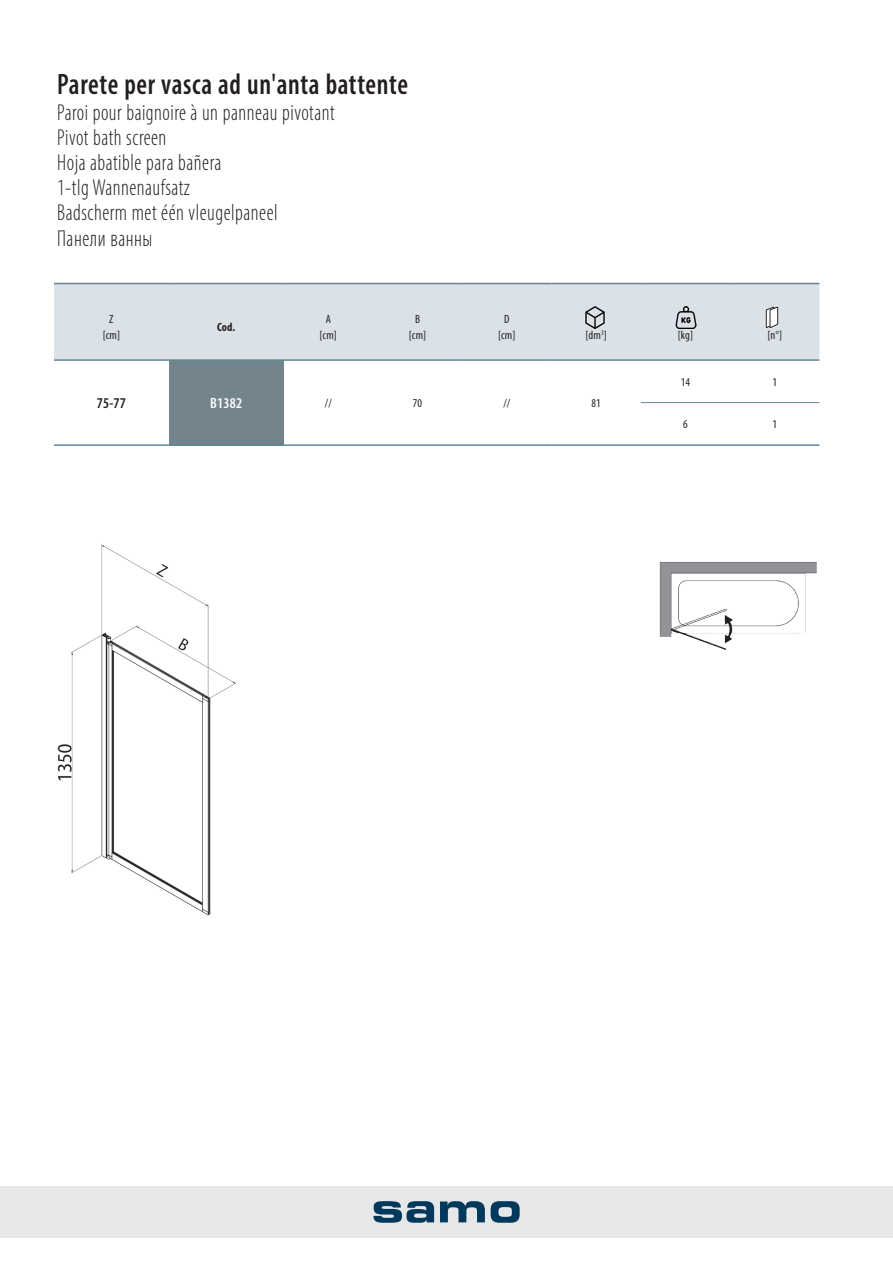
<style>
.page{position:relative;width:893px;height:1263px;background:#fff}
.page>*{position:absolute;margin:0;border:0;box-sizing:border-box;transform-origin:0 0}
.t1{font:600 condensed 29.7px "Myriad Pro";letter-spacing:.025em;color:#231f20;scale:.91 1}
.t2{font:300 condensed 23.1px/25.2px "Myriad Pro";letter-spacing:.025em;color:#231f20;scale:.91 1}
.t3{font:600 condensed 15px "Myriad Pro";color:#231f20}
.t4{font:600 condensed 15px "Myriad Pro";letter-spacing:.01em;color:#fff}
.t5{font:condensed 12px/15.8px "Myriad Pro";letter-spacing:.01em;color:#231f20;text-align:center}
.t6{font:700 condensed 12px "Myriad Pro";color:#231f20}
</style>
<div class="page">
<div style="left:0;top:1186px;width:893px;height:51px;background:#e6e7e9"></div>
<svg style="left:373px;top:1201px;width:61px;height:22px"></svg>
<svg style="left:440px;top:1201px;width:45px;height:21px"></svg>
<svg style="left:491px;top:1201px;width:29px;height:22px"></svg>
<div style="left:54px;top:284px;width:765px;height:75px;background:#dae2e7"></div>
<div style="left:169px;top:360px;width:115px;height:85px;background:#73848c"></div>
<hr style="left:641px;top:402px;width:89px;height:1px;background:#638594">
<hr style="left:730px;top:402px;width:89px;height:1px;background:#638594">
<hr style="left:54px;top:283px;width:115px;height:1px;background:#638594">
<hr style="left:169px;top:283px;width:115px;height:1px;background:#638594">
<hr style="left:284px;top:283px;width:89px;height:1px;background:#638594">
<hr style="left:373px;top:283px;width:89px;height:1px;background:#638594">
<hr style="left:462px;top:283px;width:89px;height:1px;background:#638594">
<hr style="left:551px;top:283px;width:90px;height:1px;background:#638594">
<hr style="left:641px;top:283px;width:89px;height:1px;background:#638594">
<hr style="left:730px;top:283px;width:89px;height:1px;background:#638594">
<hr style="left:54px;top:359px;width:115px;height:2px;background:#638594">
<hr style="left:169px;top:359px;width:115px;height:2px;background:#638594">
<hr style="left:284px;top:359px;width:89px;height:2px;background:#638594">
<hr style="left:373px;top:359px;width:89px;height:2px;background:#638594">
<hr style="left:462px;top:359px;width:89px;height:2px;background:#638594">
<hr style="left:551px;top:359px;width:90px;height:2px;background:#638594">
<hr style="left:641px;top:359px;width:89px;height:2px;background:#638594">
<hr style="left:730px;top:359px;width:89px;height:2px;background:#638594">
<hr style="left:54px;top:444px;width:115px;height:2px;background:#638594">
<hr style="left:169px;top:444px;width:115px;height:2px;background:#638594">
<hr style="left:284px;top:444px;width:89px;height:2px;background:#638594">
<hr style="left:373px;top:444px;width:89px;height:2px;background:#638594">
<hr style="left:462px;top:444px;width:89px;height:2px;background:#638594">
<hr style="left:551px;top:444px;width:90px;height:2px;background:#638594">
<hr style="left:641px;top:444px;width:89px;height:2px;background:#638594">
<hr style="left:730px;top:444px;width:89px;height:2px;background:#638594">
<img style="left:660px;top:562px;width:72px;height:88px">
<img style="left:57px;top:544px;width:180px;height:372px">
<img style="left:584px;top:307px;width:21px;height:21px">
<svg style="left:766px;top:307px;width:12px;height:21px"></svg>
<img style="left:675px;top:307px;width:21px;height:21px">
<p class="t1" style="left:57px;top:66px;width:387px">Parete per vasca ad un'anta battente</p>
<p class="t2" style="left:57px;top:99px;width:306px">Paroi pour baignoire à un panneau pivotant<br>Pivot bath screen<br>Hoja abatible para bañera<br>1-tlg Wannenaufsatz<br>Badscherm met één vleugelpaneel<br>Панели ванны</p>
<p class="t5" style="left:103px;top:311px;width:19px">Z [cm]</p>
<p class="t6" style="left:217px;top:319px;width:20px">Cod.</p>
<p class="t5" style="left:320px;top:311px;width:19px">A [cm]</p>
<p class="t5" style="left:409px;top:311px;width:19px">B [cm]</p>
<p class="t5" style="left:498px;top:311px;width:19px">D [cm]</p>
<p class="t5" style="left:585px;top:327px;width:23px">[ dm <sup>3</sup>]</p>
<p class="t5" style="left:678px;top:327px;width:17px">[kg]</p>
<p class="t5" style="left:767px;top:327px;width:16px">[n°]</p>
<p class="t3" style="left:97px;top:394px;width:31px">75-77</p>
<p class="t4" style="left:210px;top:394px;width:33px">B1382</p>
<p class="t5" style="left:325px;top:395px;width:8px">//</p>
<p class="t5" style="left:413px;top:395px;width:11px">70</p>
<p class="t5" style="left:503px;top:395px;width:8px">//</p>
<p class="t5" style="left:591px;top:395px;width:11px">81</p>
<p class="t5" style="left:681px;top:374px;width:11px">14</p>
<p class="t5" style="left:772px;top:374px;width:6px">1</p>
<p class="t5" style="left:683px;top:416px;width:6px">6</p>
<p class="t5" style="left:772px;top:416px;width:6px">1</p>
</div>
